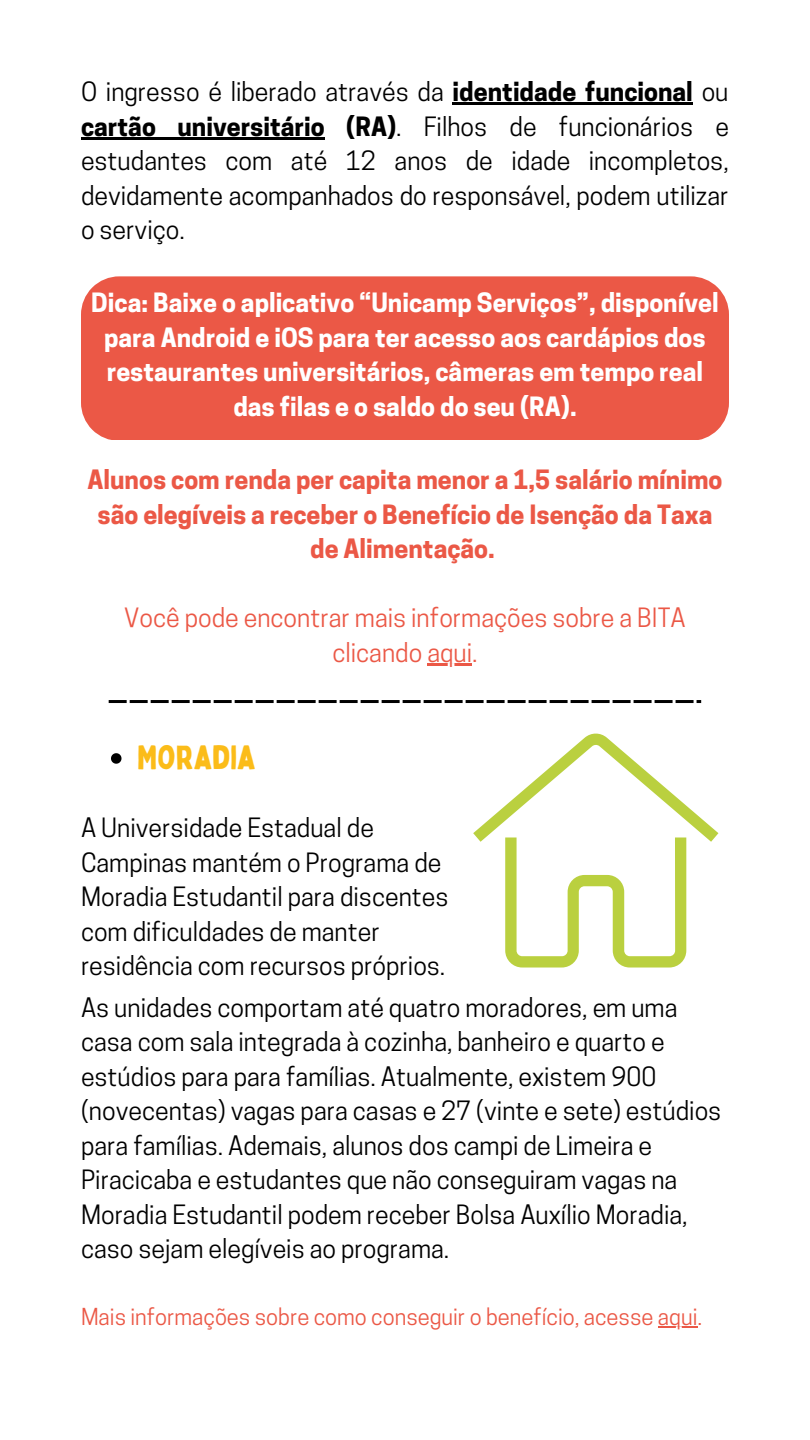
<style>
.page{position:relative;width:810px;height:1440px;background:#fff}
.page>*{position:absolute;margin:0;border:0;box-sizing:border-box;transform-origin:0 0}
.t1{font:33px "Bobby Jones";color:#fbbc19}
.t2{font:25px/34.5px "Cooper Hewitt";color:#000}
.t3{font:700 25px/34.5px "Cooper Hewitt";color:#fff;text-align:center}
.t4{font:700 25px/34.5px "Cooper Hewitt";color:#eb5846;text-align:center}
.t5{font:25px/34.5px "Cooper Hewitt";color:#eb5846;text-align:center}
.t6{font:22px "Cooper Hewitt";color:#eb5846}
.s1{font-weight:700}
</style>
<div class="page">
<div style="left:81px;top:276px;width:648px;height:164px;background:#eb5846"></div>
<hr style="left:109px;top:700px;width:18px;height:3px;background:#000">
<hr style="left:130px;top:700px;width:18px;height:3px;background:#000">
<hr style="left:151px;top:700px;width:18px;height:3px;background:#000">
<hr style="left:172px;top:700px;width:18px;height:3px;background:#000">
<hr style="left:193px;top:700px;width:18px;height:3px;background:#000">
<hr style="left:214px;top:700px;width:18px;height:3px;background:#000">
<hr style="left:235px;top:700px;width:18px;height:3px;background:#000">
<hr style="left:256px;top:700px;width:18px;height:3px;background:#000">
<hr style="left:277px;top:700px;width:18px;height:3px;background:#000">
<hr style="left:298px;top:700px;width:18px;height:3px;background:#000">
<hr style="left:319px;top:700px;width:18px;height:3px;background:#000">
<hr style="left:340px;top:700px;width:18px;height:3px;background:#000">
<hr style="left:361px;top:700px;width:18px;height:3px;background:#000">
<hr style="left:382px;top:700px;width:18px;height:3px;background:#000">
<hr style="left:403px;top:700px;width:18px;height:3px;background:#000">
<hr style="left:424px;top:700px;width:18px;height:3px;background:#000">
<hr style="left:445px;top:700px;width:18px;height:3px;background:#000">
<hr style="left:466px;top:700px;width:18px;height:3px;background:#000">
<hr style="left:487px;top:700px;width:18px;height:3px;background:#000">
<hr style="left:508px;top:700px;width:18px;height:3px;background:#000">
<hr style="left:529px;top:700px;width:18px;height:3px;background:#000">
<hr style="left:550px;top:700px;width:18px;height:3px;background:#000">
<hr style="left:571px;top:700px;width:18px;height:3px;background:#000">
<hr style="left:592px;top:700px;width:18px;height:3px;background:#000">
<hr style="left:613px;top:700px;width:18px;height:3px;background:#000">
<hr style="left:634px;top:700px;width:18px;height:3px;background:#000">
<hr style="left:655px;top:700px;width:18px;height:3px;background:#000">
<hr style="left:676px;top:700px;width:18px;height:3px;background:#000">
<svg style="left:697px;top:700px;width:4px;height:3px"></svg>
<svg style="left:473px;top:733px;width:245px;height:235px"></svg>
<hr style="left:453px;top:103px;width:240px;height:2px;background:#000">
<hr style="left:81px;top:137px;width:244px;height:2px;background:#000">
<hr style="left:427px;top:663px;width:45px;height:3px;background:#eb5846">
<svg style="left:111px;top:753px;width:11px;height:11px"></svg>
<hr style="left:658px;top:1327px;width:39px;height:1px;background:#eb5846">
<p class="t2" style="left:81px;top:78px;width:649px;text-align:justify">O ingresso é liberado através da <span class="s1">identidade funcional</span> ou <span class="s1">cartão universitário (RA)</span>. Filhos de funcionários e estudantes com até 12 anos de idade incompletos, devidamente acompanhados do responsável, podem utilizar o serviço.</p>
<p class="t3" style="left:91px;top:289px;width:629px">Dica: Baixe o aplicativo “Unicamp Serviços”, disponível para Android e iOS para ter acesso aos cardápios dos restaurantes universitários, câmeras em tempo real das filas e o saldo do seu (RA).</p>
<p class="t4" style="left:87px;top:466px;width:637px">Alunos com renda per capita menor a 1,5 salário mínimo são elegíveis a receber o Benefício de Isenção da Taxa de Alimentação.</p>
<p class="t5" style="left:124px;top:604px;width:563px">Você pode encontrar mais informações sobre a BITA clicando aqui.</p>
<h1 class="t1" style="left:137px;top:737px;width:120px">MORADIA</h1>
<p class="t2" style="left:81px;top:814px;width:369px">A Universidade Estadual de<br>Campinas mantém o Programa de<br>Moradia Estudantil para discentes com dificuldades de manter residência com recursos próprios.</p>
<p class="t2" style="left:81px;top:993px;width:642px">As unidades comportam até quatro moradores, em uma casa com sala integrada à cozinha, banheiro e quarto e estúdios para para famílias. Atualmente, existem 900 (novecentas) vagas para casas e 27 (vinte e sete) estúdios para famílias. Ademais, alunos dos campi de Limeira e Piracicaba e estudantes que não conseguiram vagas na Moradia Estudantil podem receber Bolsa Auxílio Moradia, caso sejam elegíveis ao programa.</p>
<p class="t6" style="left:81px;top:1309px;width:623px">Mais informações sobre como conseguir o benefício, acesse aqui.</p>
</div>
